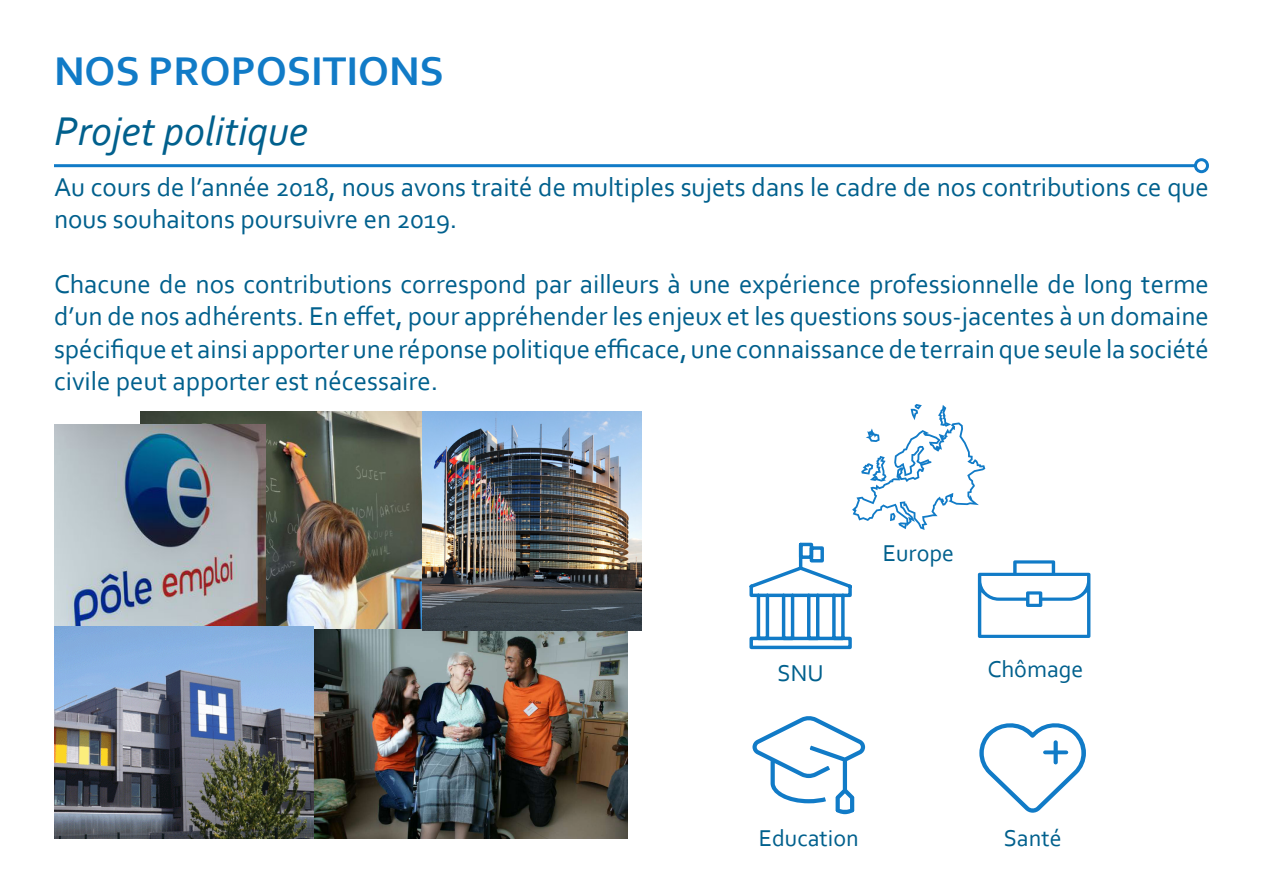
<style>
.page{position:relative;width:1263px;height:893px;background:#fff}
.page>*{position:absolute;margin:0;border:0;box-sizing:border-box;transform-origin:0 0}
.t1{font:700 42px "Corbel";color:#117bc7}
.t2{font:italic 42px "Corbel";color:#01608d}
.t3{font:27px/32.4px "Corbel";color:#01608d}
.t4{font:24px "Corbel";color:#01608d}
</style>
<div class="page">
<img style="left:141px;top:411px;width:281px;height:219px">
<img style="left:314px;top:630px;width:314px;height:209px">
<img style="left:54px;top:424px;width:212px;height:203px">
<hr style="left:54px;top:164px;width:1141px;height:3px;background:#117bc7">
<div style="left:1194px;top:158px;width:15px;height:15px;border:3px solid #117bc7;border-radius:50%"></div>
<img style="left:422px;top:411px;width:219px;height:219px">
<img style="left:54px;top:627px;width:260px;height:212px">
<svg style="left:979px;top:723px;width:107px;height:90px"></svg>
<svg style="left:752px;top:716px;width:114px;height:99px"></svg>
<svg style="left:749px;top:542px;width:103px;height:108px"></svg>
<svg style="left:977px;top:560px;width:114px;height:78px"></svg>
<svg style="left:852px;top:404px;width:133px;height:126px"></svg>
<p class="t1" style="left:54px;top:45px;width:391px">NOS PROPOSITIONS</p>
<p class="t2" style="left:54px;top:105px;width:255px">Projet politique</p>
<p class="t3" style="left:54px;top:170px;width:1156px">Au cours de l’année 2018, nous avons traité de multiples sujets dans le cadre de nos contributions ce que nous souhaitons poursuivre en 2019.</p>
<p class="t3" style="left:54px;top:267px;width:1156px;text-align:justify">Chacune de nos contributions correspond par ailleurs à une expérience professionnelle de long terme d’un de nos adhérents. En effet, pour appréhender les enjeux et les questions sous-jacentes à un domaine spécifique et ainsi apporter une réponse politique efficace, une connaissance de terrain que seule la société civile peut apporter est nécessaire.</p>
<p class="t4" style="left:883px;top:538px;width:73px">Europe</p>
<p class="t4" style="left:778px;top:658px;width:48px">SNU</p>
<p class="t4" style="left:987px;top:654px;width:98px">Chômage</p>
<p class="t4" style="left:759px;top:823px;width:102px">Education</p>
<p class="t4" style="left:1004px;top:823px;width:59px">Santé</p>
</div>
